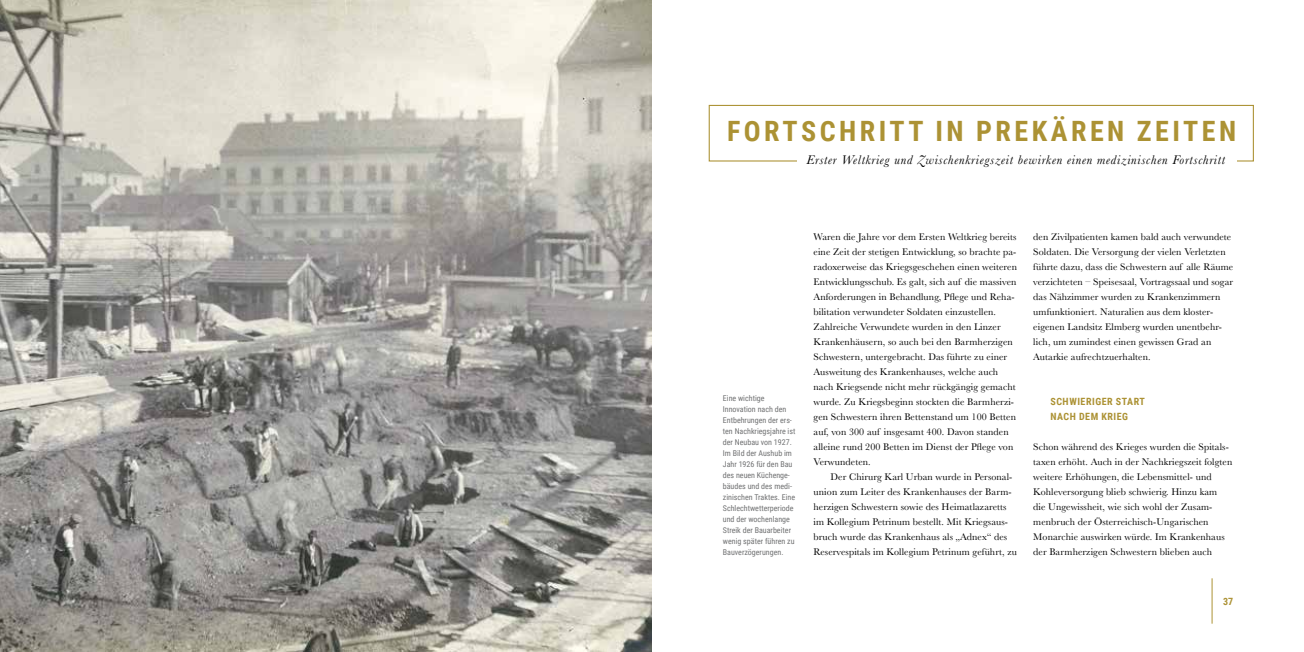
<style>
.page{position:relative;width:1304px;height:652px;background:#fff}
.page>*{position:absolute;margin:0;border:0;box-sizing:border-box;transform-origin:0 0}
.t1{font:700 28px "Roboto Condensed";letter-spacing:.125em;color:#ac9234}
.t2{font:italic 13px "Baskerville";letter-spacing:.06em;color:#000}
.t3{font:10px/15px "Baskerville";letter-spacing:.01em;color:#000}
.t4{font:700 10px/15px "Roboto Condensed";letter-spacing:.055em;color:#ac9234}
.t5{font:8px/11px "Roboto Condensed";color:#707172}
</style>
<div class="page">
<hr style="left:1212px;top:578px;width:1px;height:46px;background:#ac9234">
<img style="left:0;top:0;width:652px;height:652px">
<div style="left:709px;top:105px;width:545px;height:57px;border:1px solid #ac9234"></div>
<div style="left:797px;top:155px;width:440px;height:9px;background:#fff"></div>
<h1 class="t1" style="left:727px;top:111px;width:511px">FORTSCHRITT IN PREKÄREN ZEITEN</h1>
<h2 class="t2" style="left:806px;top:151px;width:420px">Erster Weltkrieg und Zwischenkriegszeit bewirken einen medizinischen Fortschritt</h2>
<p class="t5" style="left:723px;top:392px;width:74px">Eine wichtige<br>Innovation nach den<br>Entbehrungen der ers&shy;ten Nachkriegsjahre ist der Neubau von 1927.<br>Im Bild der Aushub im<br>Jahr 1926 für den Bau des neuen Küchenge&shy;bäudes und des medi&shy;zinischen Traktes. Eine<br>Schlechtwetterperiode und der wochenlange<br>Streik der Bauarbeiter wenig später führen zu<br>Bauverzögerungen.</p>
<p class="t3" style="left:814px;top:229px;width:205px">Waren die Jahre vor dem Ersten Weltkrieg bereits eine Zeit der stetigen Entwicklung, so brachte pa&shy;radoxerweise das Kriegsgeschehen einen weiteren Entwicklungsschub. Es galt, sich auf die massiven Anforderungen in Behandlung, Pflege und Reha&shy;bilitation verwundeter Soldaten einzustellen.<br>Zahlreiche Verwundete wurden in den Linzer Krankenhäusern, so auch bei den Barmherzigen Schwestern, untergebracht. Das führte zu einer Ausweitung des Krankenhauses, welche auch nach Kriegsende nicht mehr rückgängig gemacht wurde. Zu Kriegsbeginn stockten die Barmherzi&shy;gen Schwestern ihren Bettenstand um 100 Betten auf, von 300 auf insgesamt 400. Davon standen alleine rund 200 Betten im Dienst der Pflege von Verwundeten.</p>
<p class="t3" style="left:814px;top:469px;width:205px;text-indent:17px">Der Chirurg Karl Urban wurde in Personal&shy;union zum Leiter des Krankenhauses der Barm&shy;herzigen Schwestern sowie des Heimatlazaretts im Kollegium Petrinum bestellt. Mit Kriegsaus&shy;bruch wurde das Krankenhaus als „Adnex“ des Reservespitals im Kollegium Petrinum geführt, zu</p>
<p class="t3" style="left:1033px;top:229px;width:202px">den Zivilpatienten kamen bald auch verwundete Soldaten. Die Versorgung der vielen Verletzten führte dazu, dass die Schwestern auf alle Räume verzichteten – Speisesaal, Vortragssaal und sogar das Nähzimmer wurden zu Krankenzimmern umfunktioniert. Naturalien aus dem kloster&shy;eigenen Landsitz Elmberg wurden unentbehr&shy;lich, um zumindest einen gewissen Grad an Autarkie aufrechtzuerhalten.</p>
<p class="t4" style="left:1050px;top:393px;width:96px">SCHWIERIGER START<br>NACH DEM KRIEG</p>
<p class="t3" style="left:1033px;top:439px;width:201px">Schon während des Krieges wurden die Spitals&shy;taxen erhöht. Auch in der Nachkriegszeit folgten weitere Erhöhungen, die Lebensmittel- und Kohleversorgung blieb schwierig. Hinzu kam<br>die Ungewissheit, wie sich wohl der Zusam&shy;menbruch der Österreichisch-Ungarischen Monarchie auswirken würde. Im Krankenhaus der Barmherzigen Schwestern blieben auch</p>
<p class="t4" style="left:1223px;top:593px;width:12px">37</p>
</div>
